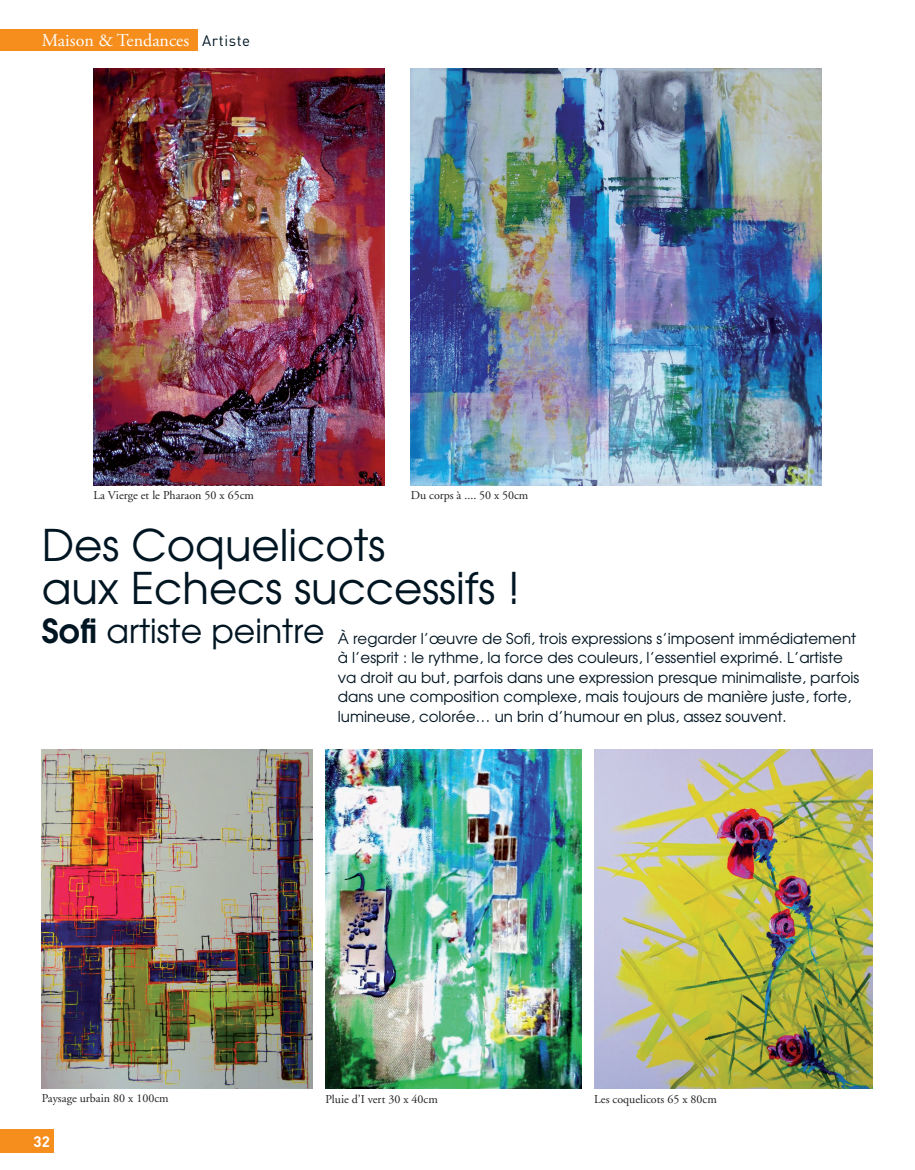
<style>
.page{position:relative;width:915px;height:1170px;background:#fff}
.page>*{position:absolute;margin:0;border:0;box-sizing:border-box;transform-origin:0 0}
.t1{font:43.5px "Avant Garde";color:#001522}
.t2{font:33px "Avant Garde";color:#001522}
.t3{font:18px "Adobe Garamond Pro";color:#fff}
.t4{font:15px/19.5px "Avant Garde";color:#001522}
.t5{font:700 15px "DIN";color:#fff}
.t6{font:12px "Adobe Garamond";color:#231f20}
.s1{font-family:"DIN";font-size:15px;color:#001522}
.s2{font-weight:600}
</style>
<div class="page">
<div style="left:0;top:1129px;width:54px;height:23px;background:#f68e1e"></div>
<div style="left:0;top:30px;width:197px;height:21px;background:#f68e1e"></div>
<img style="left:594px;top:749px;width:278px;height:339px">
<img style="left:326px;top:749px;width:254px;height:339px">
<img style="left:42px;top:749px;width:270px;height:339px">
<img style="left:411px;top:69px;width:410px;height:416px">
<img style="left:94px;top:69px;width:290px;height:416px">
<p class="t3" style="left:42px;top:29px;width:210px">Maison &amp; Tendances <span class="s1">Artiste</span></p>
<p class="t6" style="left:94px;top:488px;width:162px">La Vierge et le Pharaon 50 x 65cm</p>
<p class="t6" style="left:411px;top:488px;width:119px">Du corps à .... 50 x 50cm</p>
<p class="t1" style="left:42px;top:518px;width:345px">Des Coquelicots</p>
<p class="t1" style="left:42px;top:561px;width:480px">aux Echecs successifs !</p>
<p class="t2" style="left:42px;top:610px;width:284px"><span class="s2">Sofi</span> artiste peintre</p>
<p class="t4" style="left:338px;top:628px;width:523px">À regarder l’œuvre de Sofi, trois expressions s’imposent immédiatement à l’esprit : le rythme, la force des couleurs, l’essentiel exprimé. L’artiste va droit au but, parfois dans une expression presque minimaliste, parfois dans une composition complexe, mais toujours de manière juste, forte, lumineuse, colorée… un brin d’humour en plus, assez souvent.</p>
<p class="t6" style="left:42px;top:1091px;width:128px">Paysage urbain 80 x 100cm</p>
<p class="t6" style="left:325px;top:1092px;width:114px">Pluie d’I vert 30 x 40cm</p>
<p class="t6" style="left:594px;top:1092px;width:124px">Les coquelicots 65 x 80cm</p>
<p class="t5" style="left:34px;top:1131px;width:18px">32</p>
</div>
